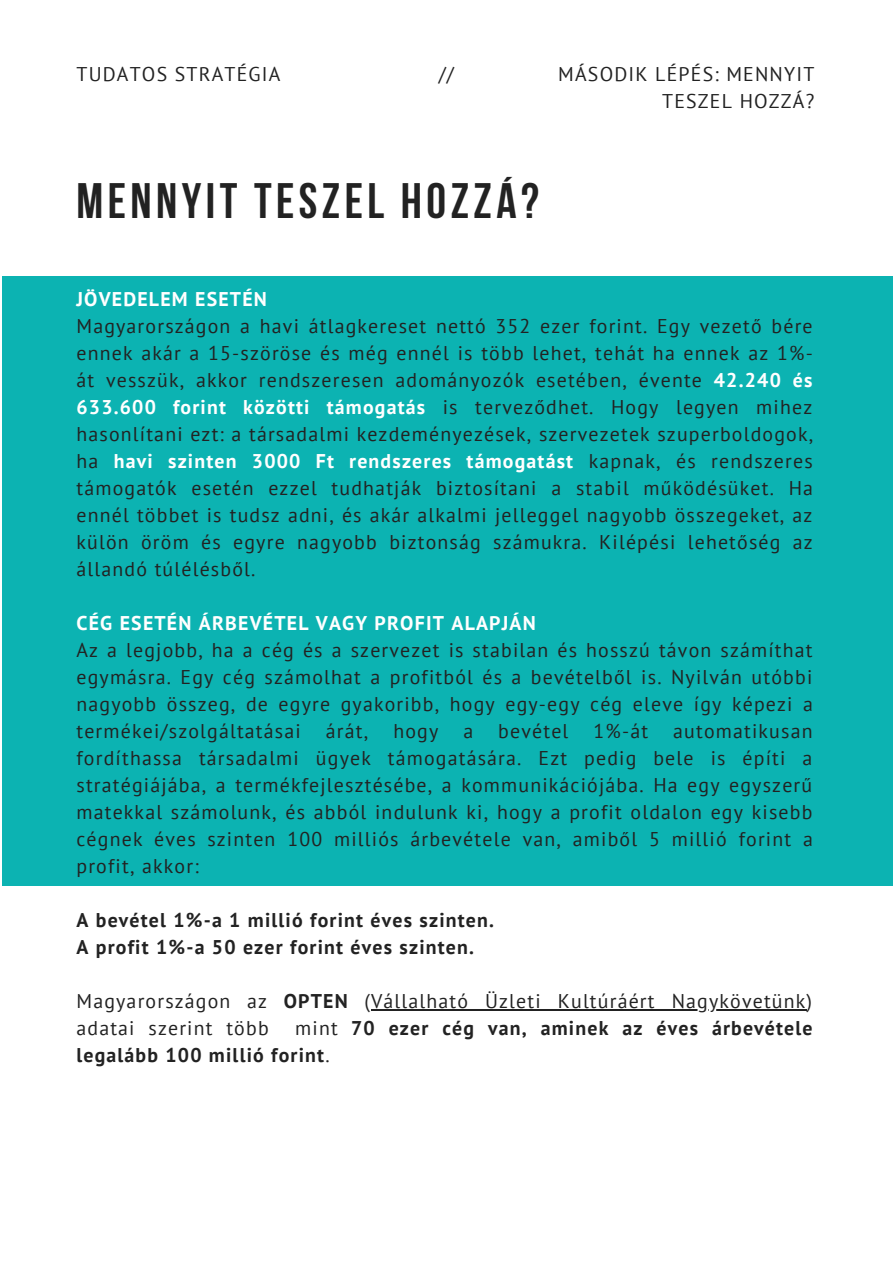
<style>
.page{position:relative;width:893px;height:1264px;background:#fff}
.page>*{position:absolute;margin:0;border:0;box-sizing:border-box;transform-origin:0 0}
.t1{font:700 49.65px "Bebas Neue";letter-spacing:.09em;color:#222}
.t2{font:19.8px/27px "PT Sans";letter-spacing:.06em;color:#222;text-align:justify}
.t3{font:700 19.8px/27px "PT Sans";letter-spacing:.06em;color:#222}
.t4{font:700 19.8px "PT Sans";letter-spacing:.06em;color:#fff}
.s1{font-weight:700;color:#fff}
.s2{font-weight:700}
.s3{font-weight:400}
</style>
<div class="page">
<div style="left:2px;top:277px;width:890px;height:608px;background:#0cb3b2"></div>
<hr style="left:371px;top:1009px;width:435px;height:1px;background:#222">
<p class="t2" style="left:76px;top:60px;width:205px">TUDATOS STRATÉGIA</p>
<p class="t2" style="left:438px;top:60px;width:17px">//</p>
<p class="t2" style="left:558px;top:60px;width:257px;text-align:right">MÁSODIK LÉPÉS: MENNYIT<br>TESZEL HOZZÁ?</p>
<h1 class="t1" style="left:76px;top:180px;width:464px">MENNYIT TESZEL HOZZÁ?</h1>
<p class="t4" style="left:76px;top:286px;width:192px">JÖVEDELEM ESETÉN</p>
<p class="t2" style="left:76px;top:312px;width:738px">Magyarországon a havi átlagkereset nettó 352 ezer forint. Egy vezető bére ennek akár a 15-szöröse és még ennél is több lehet, tehát ha ennek az 1%- át vesszük, akkor rendszeresen adományozók esetében, évente <span class="s1">42.240 és 633.600 forint közötti támogatás</span> is terveződhet. Hogy legyen mihez hasonlítani ezt: a társadalmi kezdeményezések, szervezetek szuperboldogok, ha <span class="s1">havi szinten 3000 Ft rendszeres támogatást</span> kapnak, és rendszeres támogatók esetén ezzel tudhatják biztosítani a stabil működésüket. Ha ennél többet is tudsz adni, és akár alkalmi jelleggel nagyobb összegeket, az külön öröm és egyre nagyobb biztonság számukra. Kilépési lehetőség az állandó túlélésből.</p>
<p class="t4" style="left:76px;top:610px;width:461px">CÉG ESETÉN ÁRBEVÉTEL VAGY PROFIT ALAPJÁN</p>
<p class="t2" style="left:76px;top:636px;width:738px">Az a legjobb, ha a cég és a szervezet is stabilan és hosszú távon számíthat egymásra. Egy cég számolhat a profitból és a bevételből is. Nyilván utóbbi nagyobb összeg, de egyre gyakoribb, hogy egy-egy cég eleve így képezi a termékei/szolgáltatásai</p>
<p class="t2" style="left:326px;top:717px;width:44px">árát,</p>
<p class="t2" style="left:393px;top:717px;width:46px">hogy</p>
<p class="t2" style="left:463px;top:717px;width:11px">a</p>
<p class="t2" style="left:498px;top:717px;width:72px">bevétel</p>
<p class="t2" style="left:593px;top:717px;width:56px">1%-át</p>
<p class="t2" style="left:76px;top:717px;width:738px;text-indent:596px">automatikusan fordíthassa társadalmi ügyek támogatására. Ezt pedig bele is építi a stratégiájába, a termékfejlesztésébe, a kommunikációjába. Ha egy egyszerű matekkal számolunk, és abból indulunk ki, hogy a profit oldalon egy kisebb cégnek éves szinten 100 milliós árbevétele van, amiből 5 millió forint a profit, akkor:</p>
<p class="t3" style="left:76px;top:906px;width:419px">A bevétel 1%-a 1 millió forint éves szinten.<br>A profit 1%-a 50 ezer forint éves szinten.</p>
<p class="t2" style="left:76px;top:987px;width:737px">Magyarországon az <span class="s2">OPTEN</span> (Vállalható Üzleti Kultúráért Nagykövetünk) adatai szerint több</p>
<p class="t3" style="left:76px;top:1014px;width:737px;text-indent:219px"><span class="s3">mint</span> 70 ezer cég van, aminek az éves árbevétele legalább 100 millió forint<span class="s3">.</span></p>
</div>
